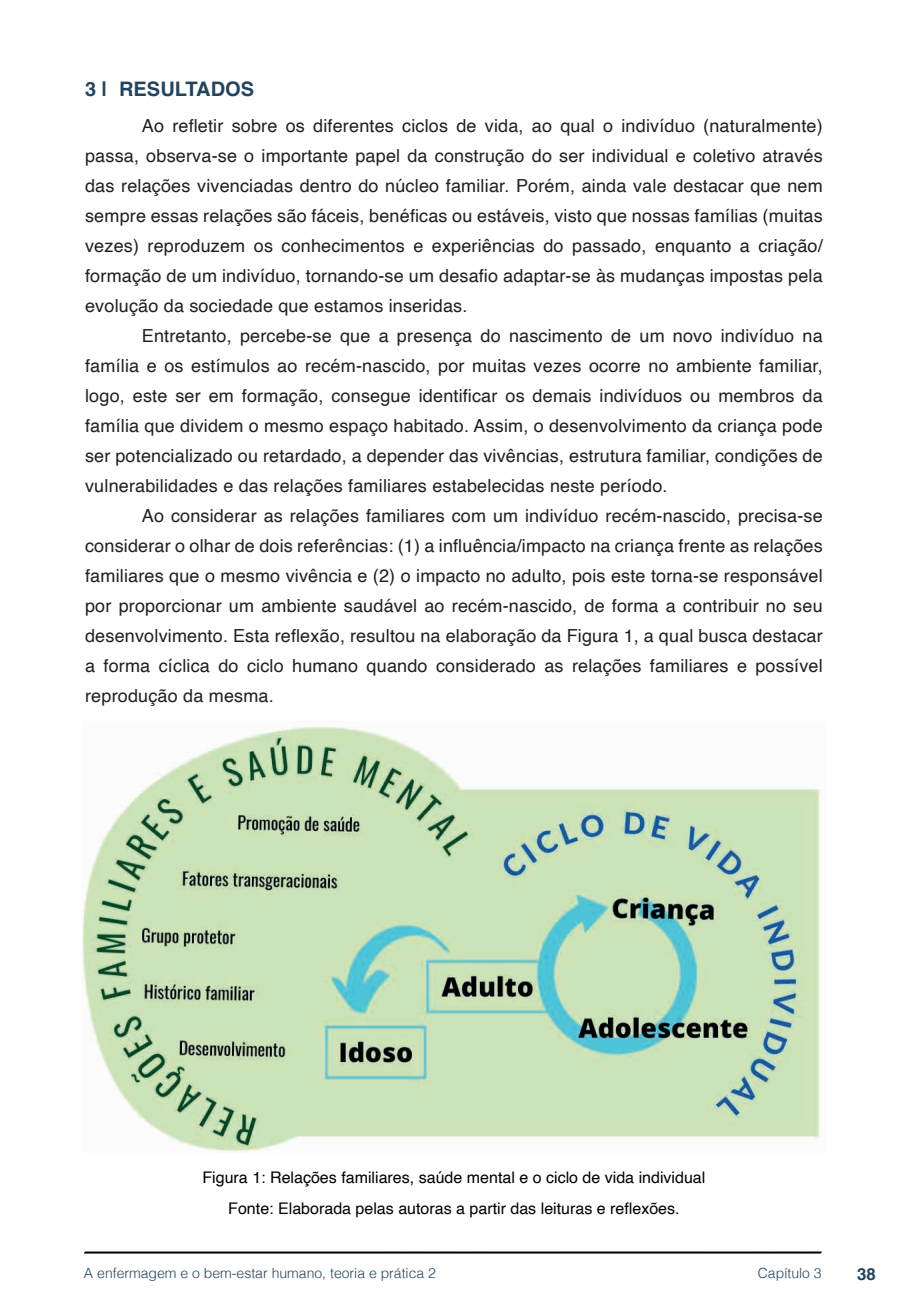
<style>
.page{position:relative;width:908px;height:1304px;background:#fff}
.page>*{position:absolute;margin:0;border:0;box-sizing:border-box;transform-origin:0 0}
.t1{font:700 20px "Helvetica";color:#23445f}
.t2{font:18px/30px "Helvetica";letter-spacing:.01em;color:#231f20;text-align:justify}
.t3{font:700 16.8px "Helvetica";color:#23445f}
.t4{font:16px/30.6px "Helvetica";color:#000;text-align:center}
.t5{font:300 14px "Helvetica";color:#23445f}
</style>
<div class="page">
<svg style="left:84px;top:1251px;width:737px;height:3px;background:#515151"></svg>
<img style="left:82px;top:726px;width:740px;height:427px">
<p class="t1" style="left:85px;top:77px;width:170px">3 | RESULTADOS</p>
<p class="t2" style="left:85px;top:111px;width:738px;text-indent:57px">Ao refletir sobre os diferentes ciclos de vida, ao qual o indivíduo (naturalmente) passa, observa-se o importante papel da construção do ser individual e coletivo através das relações vivenciadas dentro do núcleo familiar. Porém, ainda vale destacar que nem sempre essas relações são fáceis, benéficas ou estáveis, visto que nossas famílias (muitas vezes) reproduzem os conhecimentos e experiências do passado, enquanto a criação/ formação de um indivíduo, tornando-se um desafio adaptar-se às mudanças impostas pela evolução da sociedade que estamos inseridas.</p>
<p class="t2" style="left:85px;top:321px;width:738px;text-indent:57px">Entretanto, percebe-se que a presença do nascimento de um novo indivíduo na família e os estímulos ao recém-nascido, por muitas vezes ocorre no ambiente familiar, logo, este ser em formação, consegue identificar os demais indivíduos ou membros da família que dividem o mesmo espaço habitado. Assim, o desenvolvimento da criança pode ser potencializado ou retardado, a depender das vivências, estrutura familiar, condições de vulnerabilidades e das relações familiares estabelecidas neste período.</p>
<p class="t2" style="left:85px;top:501px;width:738px;text-indent:57px">Ao considerar as relações familiares com um indivíduo recém-nascido, precisa-se considerar o olhar de dois referências: (1) a influência/impacto na criança frente as relações familiares que o mesmo vivência e (2) o impacto no adulto, pois este torna-se responsável por proporcionar um ambiente saudável ao recém-nascido, de forma a contribuir no seu desenvolvimento. Esta reflexão, resultou na elaboração da Figura 1, a qual busca destacar a forma cíclica do ciclo humano quando considerado as relações familiares e possível reprodução da mesma.</p>
<p class="t4" style="left:202px;top:1163px;width:504px">Figura 1: Relações familiares, saúde mental e o ciclo de vida individual<br>Fonte: Elaborada pelas autoras a partir das leituras e reflexões.</p>
<p class="t5" style="left:84px;top:1261px;width:353px">A enfermagem e o bem-estar humano, teoria e prática 2</p>
<p class="t5" style="left:757px;top:1261px;width:65px">Capítulo 3</p>
<p class="t3" style="left:856px;top:1264px;width:20px">38</p>
</div>
